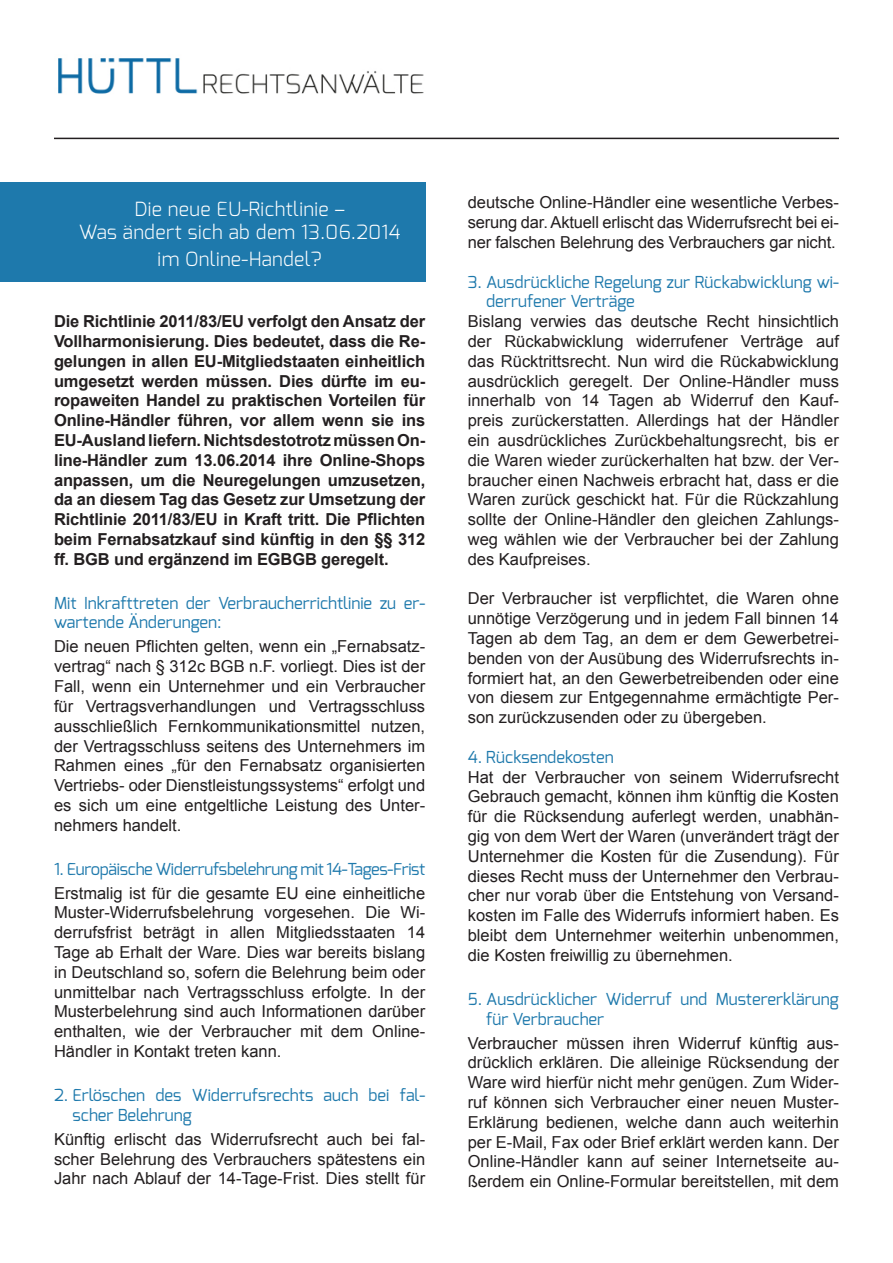
<style>
.page{position:relative;width:893px;height:1263px;background:#fff}
.page>*{position:absolute;margin:0;border:0;box-sizing:border-box;transform-origin:0 0}
.t1{font:300 19.5px/23.4px "Exo";letter-spacing:.02em;color:#fff;text-align:center}
.t2{font:16.5px/19.8px "Arial";color:#231f20;text-align:justify}
.t3{font:700 16.5px/19.8px "Arial";letter-spacing:-.01em;color:#231f20;text-align:justify}
.t4{font:16.5px/19.8px "Exo";color:#1e79ac}
.t5{font:16.5px "Exo";letter-spacing:-.02em;color:#1e79ac}
</style>
<div class="page">
<div style="left:0;top:182px;width:425px;height:100px;background:#1e79ac"></div>
<hr style="left:54px;top:138px;width:785px;height:1px;background:#231f20">
<img style="left:58px;top:58px;width:366px;height:36px">
<p class="t1" style="left:79px;top:197px;width:323px">Die neue EU-Richtlinie –<br>Was ändert sich ab dem 13.06.2014</p>
<p class="t1" style="left:158px;top:247px;width:165px">im Online-Handel?</p>
<p class="t3" style="left:54px;top:312px;width:373px">Die Richtlinie 2011/83/EU verfolgt den Ansatz der Vollharmonisierung. Dies bedeutet, dass die Re&shy;gelungen in allen EU-Mitgliedstaaten einheitlich umgesetzt werden müssen. Dies dürfte im eu&shy;ropaweiten Handel zu praktischen Vorteilen für Online-Händler führen, vor allem wenn sie ins EU-Ausland liefern. Nichtsdestotrotz müssen On&shy;line-Händler zum 13.06.2014 ihre Online-Shops anpassen, um die Neuregelungen umzusetzen, da an diesem Tag das Gesetz zur Umsetzung der Richtlinie 2011/83/EU in Kraft tritt. Die Pflichten beim Fernabsatzkauf sind künftig in den §§ 312 ff. BGB und ergänzend im EGBGB geregelt.</p>
<p class="t4" style="left:54px;top:593px;width:373px">Mit Inkrafttreten der Verbraucherrichtlinie zu er&shy;wartende Änderungen:</p>
<p class="t2" style="left:54px;top:637px;width:373px">Die neuen Pflichten gelten, wenn ein „Fernabsatz&shy;vertrag“ nach § 312c BGB n.F. vorliegt. Dies ist der Fall, wenn ein Unternehmer und ein Verbraucher für Vertragsverhandlungen und Vertragsschluss ausschließlich Fernkommunikationsmittel nutzen, der Vertragsschluss seitens des Unternehmers im Rahmen eines „für den Fernabsatz organisierten Vertriebs- oder Dienstleistungssystems“ erfolgt und es sich um eine entgeltliche Leistung des Unter&shy;nehmers handelt.</p>
<p class="t5" style="left:54px;top:858px;width:373px">1. Europäische Widerrufsbelehrung mit 14-Tages-Frist</p>
<p class="t2" style="left:54px;top:883px;width:373px">Erstmalig ist für die gesamte EU eine einheitliche Muster-Widerrufsbelehrung vorgesehen. Die Wi&shy;derrufsfrist beträgt in allen Mitgliedsstaaten 14<br>Tage ab Erhalt der Ware. Dies war bereits bislang in Deutschland so, sofern die Belehrung beim oder unmittelbar nach Vertragsschluss erfolgte. In der Musterbelehrung sind auch Informationen darüber enthalten, wie der Verbraucher mit dem Online-Händler in Kontakt treten kann.</p>
<p class="t4" style="left:72px;top:1085px;width:354px;text-indent:-18px">2. Erlöschen des Widerrufsrechts auch bei fal&shy;scher Belehrung</p>
<p class="t2" style="left:54px;top:1129px;width:373px">Künftig erlischt das Widerrufsrecht auch bei fal&shy;scher Belehrung des Verbrauchers spätestens ein Jahr nach Ablauf der 14-Tage-Frist. Dies stellt für</p>
<p class="t2" style="left:468px;top:193px;width:373px">deutsche Online-Händler eine wesentliche Verbes&shy;serung dar. Aktuell erlischt das Widerrufsrecht bei ei&shy;ner falschen Belehrung des Verbrauchers gar nicht.</p>
<p class="t4" style="left:486px;top:272px;width:354px;text-indent:-18px">3. Ausdrückliche Regelung zur Rückabwicklung wi&shy;derrufener Verträge</p>
<p class="t2" style="left:468px;top:312px;width:373px">Bislang verwies das deutsche Recht hinsichtlich der Rückabwicklung widerrufener Verträge auf das Rücktrittsrecht. Nun wird die Rückabwicklung ausdrücklich geregelt. Der Online-Händler muss innerhalb von 14 Tagen ab Widerruf den Kauf&shy;preis zurückerstatten. Allerdings hat der Händler ein ausdrückliches Zurückbehaltungsrecht, bis er die Waren wieder zurückerhalten hat bzw. der Ver&shy;braucher einen Nachweis erbracht hat, dass er die Waren zurück geschickt hat. Für die Rückzahlung sollte der Online-Händler den gleichen Zahlungs&shy;weg wählen wie der Verbraucher bei der Zahlung des Kaufpreises.</p>
<p class="t2" style="left:468px;top:589px;width:373px">Der Verbraucher ist verpflichtet, die Waren ohne unnötige Verzögerung und in jedem Fall binnen 14<br>Tagen ab dem Tag, an dem er dem Gewerbetrei&shy;benden von der Ausübung des Widerrufsrechts in&shy;formiert hat, an den Gewerbetreibenden oder eine von diesem zur Entgegennahme ermächtigte Per&shy;son zurückzusenden oder zu übergeben.</p>
<p class="t4" style="left:468px;top:747px;width:148px">4. Rücksendekosten</p>
<p class="t2" style="left:468px;top:767px;width:373px">Hat der Verbraucher von seinem Widerrufsrecht Gebrauch gemacht, können ihm künftig die Kosten für die Rücksendung auferlegt werden, unabhän&shy;gig von dem Wert der Waren (unverändert trägt der Unternehmer die Kosten für die Zusendung). Für dieses Recht muss der Unternehmer den Verbrau&shy;cher nur vorab über die Entstehung von Versand&shy;kosten im Falle des Widerrufs informiert haben. Es bleibt dem Unternehmer weiterhin unbenommen, die Kosten freiwillig zu übernehmen.</p>
<p class="t4" style="left:486px;top:989px;width:354px;text-indent:-19px">5. Ausdrücklicher Widerruf und Mustererklärung für Verbraucher</p>
<p class="t2" style="left:468px;top:1033px;width:373px">Verbraucher müssen ihren Widerruf künftig aus&shy;drücklich erklären. Die alleinige Rücksendung der Ware wird hierfür nicht mehr genügen. Zum Wider&shy;ruf können sich Verbraucher einer neuen Muster-Erklärung bedienen, welche dann auch weiterhin per E-Mail, Fax oder Brief erklärt werden kann. Der Online-Händler kann auf seiner Internetseite au&shy;ßerdem ein Online-Formular bereitstellen, mit dem</p>
</div>
